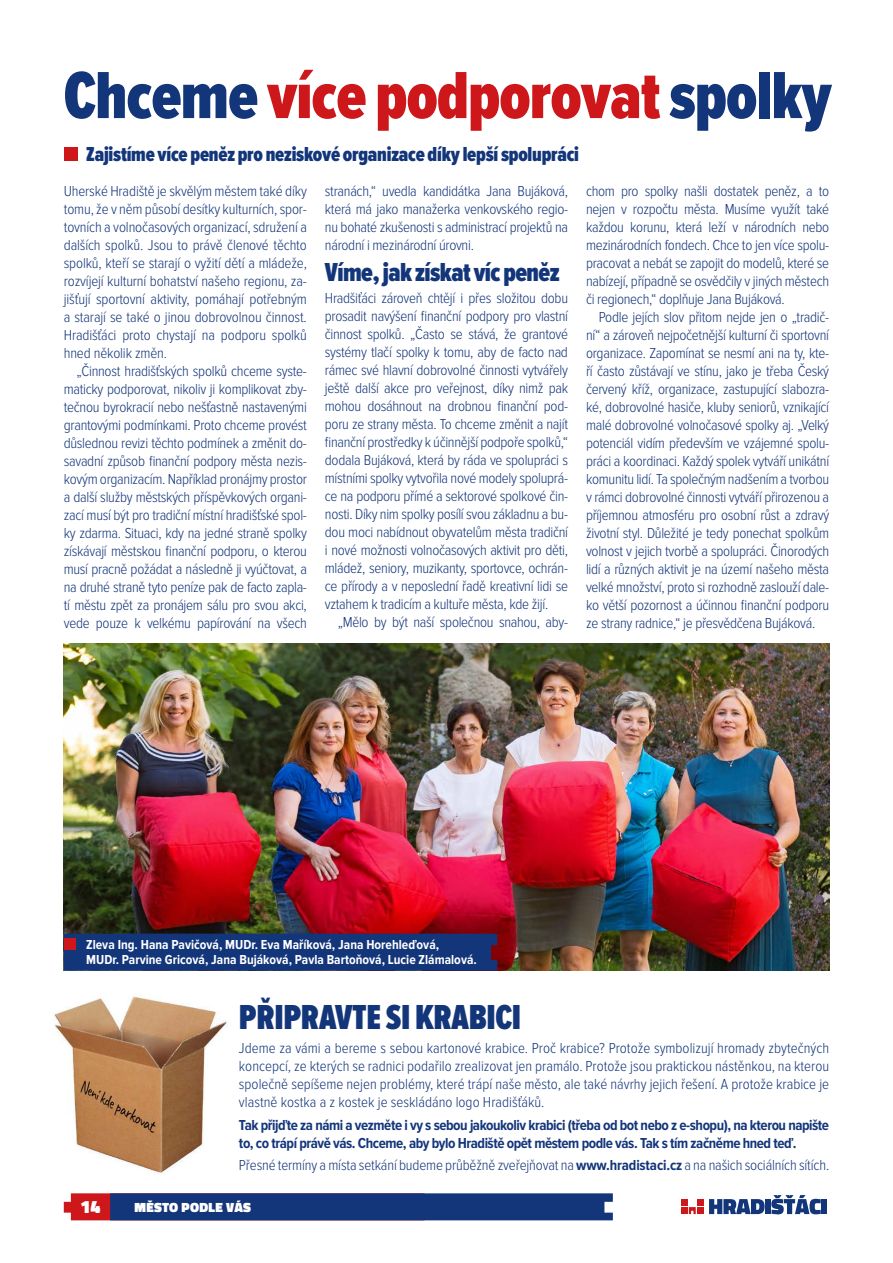
<style>
.page{position:relative;width:893px;height:1263px;background:#fff}
.page>*{position:absolute;margin:0;border:0;box-sizing:border-box;transform-origin:0 0}
.t1{font:900 69px "Proxima Nova Ex Cn";letter-spacing:-.01em;color:#cd171a}
.t2{font:900 36px "Proxima Nova Ex Cn";letter-spacing:-.01em;color:#13357a}
.t3{font:900 27px "Proxima Nova Ex Cn";letter-spacing:-.02em;color:#13357a}
.t4{font:900 21px "Proxima Nova Ex Cn";letter-spacing:-.01em;color:#13357a}
.t5{font:900 18px "Titillium";color:#fff}
.t6{font:300 15px/18px "Proxima Nova Cond";letter-spacing:-.02em;color:#13357a;text-align:justify}
.t7{font:700 15px/18px "Proxima Nova Cond";letter-spacing:-.03em;color:#13357a}
.t8{font:700 13.5px/15px "Proxima Nova Cond";color:#fff}
.t9{font:900 13.5px "Titillium";letter-spacing:.02em;color:#fff}
.s1{color:#13357a}
.s2{font-weight:700}
</style>
<div class="page">
<div style="left:681px;top:1207px;width:7px;height:7px;background:#cd171a"></div>
<div style="left:697px;top:1207px;width:7px;height:7px;background:#cd171a"></div>
<div style="left:681px;top:1199px;width:7px;height:7px;background:#cd171a"></div>
<div style="left:697px;top:1199px;width:7px;height:7px;background:#cd171a"></div>
<svg style="left:689px;top:1207px;width:7px;height:7px"></svg>
<div style="left:821px;top:1199px;width:6px;height:15px;background:#13357a"></div>
<svg style="left:771px;top:1195px;width:50px;height:19px"></svg>
<div style="left:765px;top:1199px;width:6px;height:15px;background:#13357a"></div>
<svg style="left:709px;top:1199px;width:56px;height:15px"></svg>
<svg style="left:64px;top:1193px;width:549px;height:27px;background:#273775"></svg>
<div style="left:64px;top:147px;width:14px;height:14px;background:#cd171a"></div>
<img style="left:64px;top:643px;width:765px;height:327px">
<div style="left:64px;top:934px;width:433px;height:36px;background:#13357a"></div>
<div style="left:64px;top:938px;width:12px;height:11px;background:#cd171a"></div>
<img style="left:54px;top:996px;width:173px;height:178px">
<h1 class="t1" style="left:64px;top:64px;width:769px"><span class="s1">Chceme</span> více podporovat <span class="s1">spolky</span></h1>
<h3 class="t4" style="left:86px;top:145px;width:494px">Zajistíme více peněz pro neziskové organizace díky lepší spolupráci</h3>
<p class="t6" style="left:64px;top:182px;width:245px">Uherské Hradiště je skvělým městem také díky tomu, že v něm působí desítky kulturních, spor&shy;tovních a volnočasových organizací, sdružení a dalších spolků. Jsou to právě členové těchto spolků, kteří se starají o vyžití dětí a mládeže, rozvíjejí kulturní bohatství našeho regionu, za&shy;jišťují sportovní aktivity, pomáhají potřebným a starají se také o jinou dobrovolnou činnost.<br>Hradišťáci proto chystají na podporu spolků hned několik změn.</p>
<p class="t6" style="left:64px;top:362px;width:245px;text-indent:13px">„Činnost hradišťských spolků chceme syste&shy;maticky podporovat, nikoliv ji komplikovat zby&shy;tečnou byrokracií nebo nešťastně nastavenými grantovými podmínkami. Proto chceme provést důslednou revizi těchto podmínek a změnit do&shy;savadní způsob finanční podpory města nezis&shy;kovým organizacím. Například pronájmy prostor a další služby městských příspěvkových organi&shy;zací musí být pro tradiční místní hradišťské spol&shy;ky zdarma. Situaci, kdy na jedné straně spolky získávají městskou finanční podporu, o kterou musí pracně požádat a následně ji vyúčtovat, a na druhé straně tyto peníze pak de facto zapla&shy;tí městu zpět za pronájem sálu pro svou akci, vede pouze k velkému papírování na všech</p>
<p class="t6" style="left:325px;top:182px;width:245px">stranách,“ uvedla kandidátka Jana Bujáková, která má jako manažerka venkovského regio&shy;nu bohaté zkušenosti s administrací projektů na národní i mezinárodní úrovni.</p>
<h3 class="t3" style="left:325px;top:260px;width:236px">Víme, jak získat víc peněz</h3>
<p class="t6" style="left:325px;top:290px;width:245px">Hradšiťáci zároveň chtějí i přes složitou dobu prosadit navýšení finanční podpory pro vlastní činnost spolků. „Často se stává, že grantové systémy tlačí spolky k tomu, aby de facto nad rámec své hlavní dobrovolné činnosti vytvářely ještě další akce pro veřejnost, díky nimž pak mohou dosáhnout na drobnou finanční pod&shy;poru ze strany města. To chceme změnit a najít finanční prostředky k účinnější podpoře spolků,“ dodala Bujáková, která by ráda ve spolupráci s místními spolky vytvořila nové modely spoluprá&shy;ce na podporu přímé a sektorové spolkové čin&shy;nosti. Díky nim spolky posílí svou základnu a bu&shy;dou moci nabídnout obyvatelům města tradiční i nové možnosti volnočasových aktivit pro děti, mládež, seniory, muzikanty, sportovce, ochrán&shy;ce přírody a v neposlední řadě kreativní lidi se vztahem k tradicím a kultuře města, kde žijí.</p>
<p class="t6" style="left:338px;top:614px;width:232px">„Mělo by být naší společnou snahou, aby-</p>
<p class="t6" style="left:586px;top:182px;width:245px">chom pro spolky našli dostatek peněz, a to nejen v rozpočtu města. Musíme využít také každou korunu, která leží v národních nebo mezinárodních fondech. Chce to jen více spolu&shy;pracovat a nebát se zapojit do modelů, které se nabízejí, případně se osvědčily v jiných městech či regionech,“ doplňuje Jana Bujáková.</p>
<p class="t6" style="left:586px;top:308px;width:245px;text-indent:13px">Podle jejích slov přitom nejde jen o „tradič&shy;ní“ a zároveň nejpočetnější kulturní či sportovní organizace. Zapomínat se nesmí ani na ty, kte&shy;ří často zůstávají ve stínu, jako je třeba Český červený kříž, organizace, zastupující slabozra&shy;ké, dobrovolné hasiče, kluby seniorů, vznikající malé dobrovolné volnočasové spolky aj. „Velký potenciál vidím především ve vzájemné spolu&shy;práci a koordinaci. Každý spolek vytváří unikátní komunitu lidí. Ta společným nadšením a tvorbou v rámci dobrovolné činnosti vytváří přirozenou a příjemnou atmosféru pro osobní růst a zdravý životní styl. Důležité je tedy ponechat spolkům volnost v jejich tvorbě a spolupráci. Činorodých lidí a různých aktivit je na území našeho města velké množství, proto si rozhodně zaslouží dale&shy;ko větší pozornost a účinnou finanční podporu ze strany radnice,“ je přesvědčena Bujáková.</p>
<p class="t8" style="left:86px;top:937px;width:392px">Zleva Ing. Hana Pavičová, MUDr. Eva Maříková, Jana Horehleďová,<br>MUDr. Parvine Gricová, Jana Bujáková, Pavla Bartoňová, Lucie Zlámalová.</p>
<h2 class="t2" style="left:239px;top:1001px;width:284px">PŘIPRAVTE SI KRABICI</h2>
<p class="t6" style="left:239px;top:1039px;width:592px">Jdeme za vámi a bereme s sebou kartonové krabice. Proč krabice? Protože symbolizují hromady zbytečných koncepcí, ze kterých se radnici podařilo zrealizovat jen pramálo. Protože jsou praktickou nástěnkou, na kterou společně sepíšeme nejen problémy, které trápí naše město, ale také návrhy jejich řešení. A protože krabice je vlastně kostka a z kostek je seskládáno logo Hradišťáků.</p>
<p class="t7" style="left:239px;top:1116px;width:592px">Tak přijďte za námi a vezměte i vy s sebou jakoukoliv krabici (třeba od bot nebo z e-shopu), na kterou napište to, co trápí právě vás. Chceme, aby bylo Hradiště opět městem podle vás. Tak s tím začněme hned teď.</p>
<p class="t6" style="left:239px;top:1156px;width:592px">Přesné termíny a místa setkání budeme průběžně zveřejňovat na <span class="s2">www.hradistaci.cz</span> a na našich sociálních sítích.</p>
<p class="t5" style="left:81px;top:1193px;width:21px">14</p>
<p class="t9" style="left:135px;top:1197px;width:118px">MĚSTO PODLE VÁS</p>
</div>
